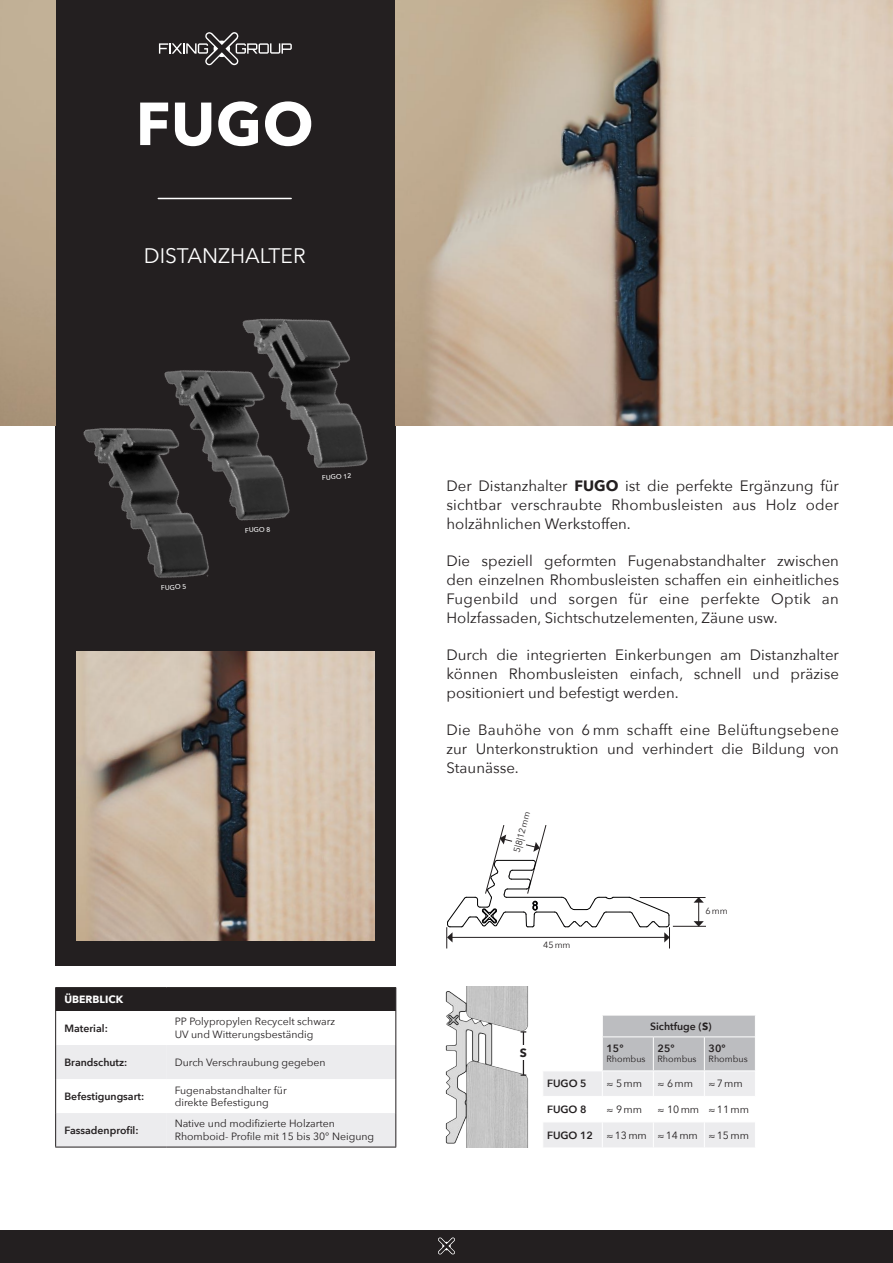
<style>
.page{position:relative;width:893px;height:1263px;background:#fff}
.page>*{position:absolute;margin:0;border:0;box-sizing:border-box;transform-origin:0 0}
.t1{font:700 60px "Avenir Next";color:#fff}
.t2{font:21px "Avenir Next";color:#fff}
.t3{font:15px/18.8px "Avenir Next";color:#231f20;text-align:justify}
.t4{font:700 12px "Avenir Next";color:#231f20}
.t5{font:10.5px/12.6px "Avenir Next";color:#231f20}
.t6{font:600 10.5px "Avenir Next";color:#231f20}
.t7{font:700 10.5px "Avenir Next";color:#fff}
.t8{font:9px "Avenir Next";color:#231f20}
.t9{font:500 6.75px "Avenir Next";color:#fff}
.s1{font-weight:700}
</style>
<div class="page">
<div style="left:0;top:1230px;width:893px;height:33px;background:#231f20"></div>
<svg style="left:438px;top:1237px;width:17px;height:17px"></svg>
<div style="left:55px;top:0;width:340px;height:965px;background:#231f20"></div>
<img style="left:395px;top:0;width:498px;height:425px">
<img style="left:242px;top:318px;width:126px;height:150px">
<img style="left:164px;top:361px;width:131px;height:160px">
<img style="left:83px;top:418px;width:131px;height:160px">
<img style="left:77px;top:652px;width:298px;height:289px">
<svg style="left:159px;top:32px;width:133px;height:33px"></svg>
<hr style="left:158px;top:198px;width:133px;height:1px;background:#fff">
<hr style="left:640px;top:897px;width:65px;height:1px;background:#231f20">
<svg style="left:694px;top:898px;width:10px;height:28px"></svg>
<hr style="left:673px;top:926px;width:33px;height:1px;background:#231f20">
<svg style="left:446px;top:825px;width:224px;height:123px"></svg>
<svg style="left:56px;top:1045px;width:339px;height:102px"></svg>
<div style="left:55px;top:987px;width:341px;height:24px;background:#231f20"></div>
<hr style="left:55px;top:1011px;width:1px;height:34px;background:#231f20">
<hr style="left:395px;top:1011px;width:1px;height:34px;background:#231f20">
<hr style="left:55px;top:1045px;width:1px;height:34px;background:#231f20">
<hr style="left:395px;top:1045px;width:1px;height:34px;background:#231f20">
<hr style="left:55px;top:1079px;width:1px;height:34px;background:#231f20">
<hr style="left:395px;top:1079px;width:1px;height:34px;background:#231f20">
<hr style="left:55px;top:1113px;width:1px;height:34px;background:#231f20">
<hr style="left:395px;top:1113px;width:1px;height:34px;background:#231f20">
<hr style="left:55px;top:1147px;width:111px;height:1px;background:#231f20">
<hr style="left:166px;top:1147px;width:230px;height:1px;background:#231f20">
<svg style="left:555px;top:1015px;width:200px;height:132px"></svg>
<img style="left:445px;top:986px;width:110px;height:161px">
<hr style="left:523px;top:1032px;width:1px;height:43px;background:#231f20">
<div style="left:515px;top:1045px;width:16px;height:14px;background:#fff"></div>
<h1 class="t1" style="left:136px;top:72px;width:179px">FUGO</h1>
<h2 class="t2" style="left:144px;top:238px;width:163px">DISTANZHALTER</h2>
<p class="t9" style="left:161px;top:582px;width:27px;rotate:-3deg">FUGO 5</p>
<p class="t9" style="left:245px;top:525px;width:27px;rotate:-3deg">FUGO 8</p>
<p class="t9" style="left:322px;top:472px;width:31px;rotate:-3deg">FUGO 12</p>
<p class="t7" style="left:65px;top:990px;width:60px">ÜBERBLICK</p>
<p class="t6" style="left:65px;top:1019px;width:45px">Material:</p>
<p class="t5" style="left:175px;top:1015px;width:162px">PP Polypropylen Recycelt schwarz<br>UV und Witterungsbeständig</p>
<p class="t6" style="left:65px;top:1053px;width:64px">Brandschutz:</p>
<p class="t5" style="left:175px;top:1055px;width:152px">Durch Verschraubung gegeben</p>
<p class="t6" style="left:65px;top:1087px;width:81px">Befestigungsart:</p>
<p class="t5" style="left:175px;top:1083px;width:114px">Fugenabstandhalter für direkte Befestigung</p>
<p class="t6" style="left:65px;top:1121px;width:76px">Fassadenprofil:</p>
<p class="t5" style="left:175px;top:1117px;width:201px">Native und modifizierte Holzarten<br>Rhomboid- Profile mit 15 bis 30° Neigung</p>
<p class="t3" style="left:446px;top:476px;width:394px">Der Distanzhalter <span class="s1">FUGO</span> ist die perfekte Ergänzung für sichtbar verschraubte Rhombusleisten aus Holz oder holzähnlichen Werkstoffen.</p>
<p class="t3" style="left:446px;top:551px;width:394px">Die speziell geformten Fugenabstandhalter zwischen den einzelnen Rhombusleisten schaffen ein einheitliches Fugenbild und sorgen für eine perfekte Optik an Holzfassaden, Sichtschutzelementen, Zäune usw.</p>
<p class="t3" style="left:446px;top:645px;width:394px">Durch die integrierten Einkerbungen am Distanzhalter können Rhombusleisten einfach, schnell und präzise positioniert und befestigt werden.</p>
<p class="t3" style="left:446px;top:720px;width:394px">Die Bauhöhe von 6 mm schafft eine Belüftungsebene zur Unterkonstruktion und verhindert die Bildung von Staunässe.</p>
<p class="t8" style="left:509px;top:850px;width:43px;rotate:-75deg">5|8|12mm</p>
<p class="t8" style="left:543px;top:937px;width:29px">45mm</p>
<p class="t8" style="left:705px;top:904px;width:24px">6mm</p>
<p class="t4" style="left:520px;top:1042px;width:9px">S</p>
<p class="t6" style="left:650px;top:1018px;width:63px">Sichtfuge (<span class="s1">S</span>)</p>
<p class="t6" style="left:607px;top:1039px;width:19px">15°</p>
<p class="t8" style="left:607px;top:1052px;width:41px">Rhombus</p>
<p class="t6" style="left:658px;top:1039px;width:19px">25°</p>
<p class="t8" style="left:658px;top:1052px;width:41px">Rhombus</p>
<p class="t6" style="left:709px;top:1039px;width:19px">30°</p>
<p class="t8" style="left:709px;top:1052px;width:41px">Rhombus</p>
<p class="t6" style="left:547px;top:1075px;width:41px">FUGO 5</p>
<p class="t5" style="left:607px;top:1077px;width:37px">≈ 5mm</p>
<p class="t5" style="left:658px;top:1077px;width:37px">≈ 6mm</p>
<p class="t5" style="left:709px;top:1077px;width:36px">≈7mm</p>
<p class="t6" style="left:547px;top:1100px;width:41px">FUGO 8</p>
<p class="t5" style="left:607px;top:1102px;width:37px">≈ 9mm</p>
<p class="t5" style="left:658px;top:1102px;width:93px">≈ 10mm ≈11mm</p>
<p class="t6" style="left:547px;top:1126px;width:47px">FUGO 12</p>
<p class="t5" style="left:606px;top:1128px;width:144px">≈13mm ≈14mm ≈15mm</p>
</div>
